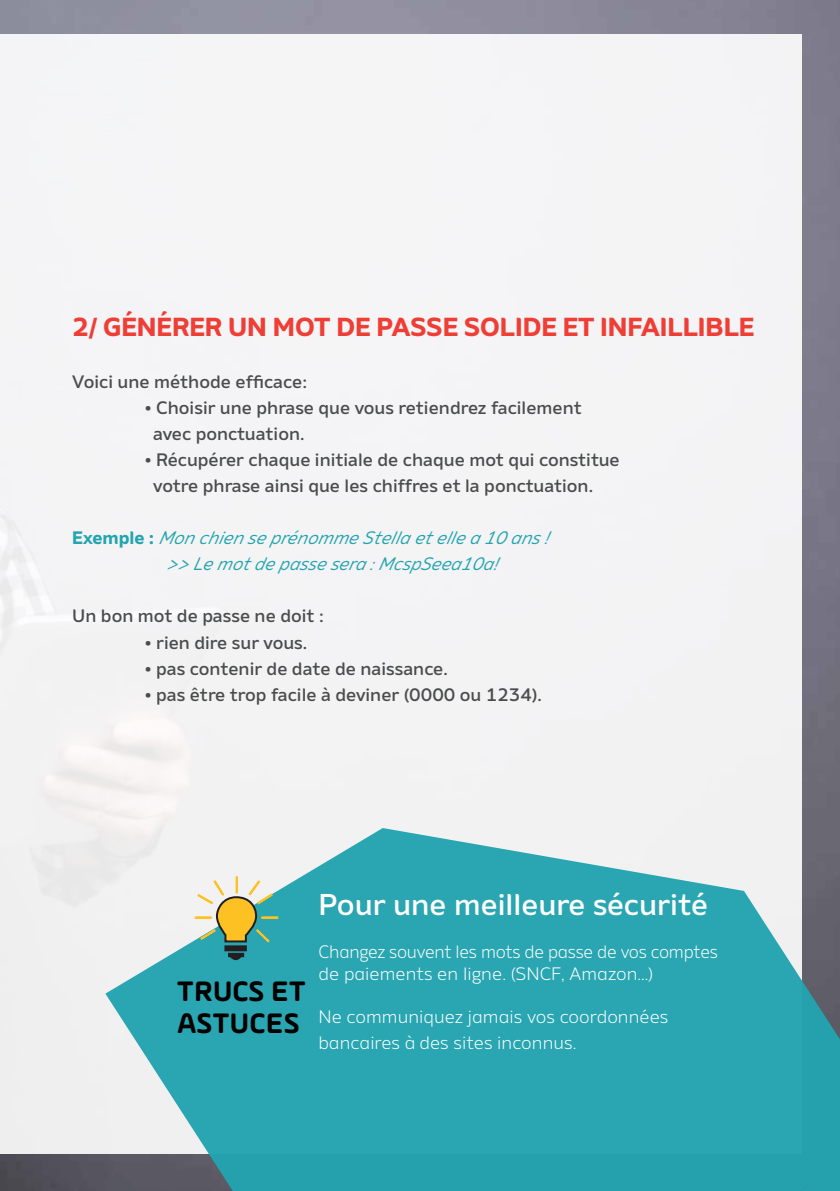
<style>
.page{position:relative;width:840px;height:1191px;background:#fff}
.page>*{position:absolute;margin:0;border:0;box-sizing:border-box;transform-origin:0 0}
.t1{font:500 30px "Amino Alt";color:#fff}
.t2{font:700 30px "Ample Soft";color:#000}
.t3{font:700 26px "Amino";color:#ee3e35}
.t4{font:500 18px "Amino";color:#4b4c4d}
.t5{font:300 18px "Amino Alt";color:#fff}
.t6{font:italic 18px "Amino";color:#23a4b0}
.t7{font:300 18px "Amino Alt";color:#fff;scale:.95 1}
.s1{font-weight:700;font-style:normal}
</style>
<div class="page">
<img style="left:0;top:0;width:839px;height:1191px">
<div style="left:0;top:35px;width:801px;height:1119px;background:#f4f4f5"></div>
<svg style="left:105px;top:828px;width:734px;height:363px;fill:#29a6b2"></svg>
<div style="left:672px;top:1101px;width:167px;height:90px;background:#24a1ad"></div>
<div style="left:224px;top:945px;width:23px;height:6px;border:2px solid #231f20"></div>
<div style="left:228px;top:952px;width:16px;height:5px;border:2px solid #231f20"></div>
<svg style="left:230px;top:954px;width:11px;height:9px"></svg>
<svg style="left:194px;top:828px;width:84px;height:116px"></svg>
<p class="t3" style="left:72px;top:311px;width:683px">2/ GÉNÉRER UN MOT DE PASSE SOLIDE ET INFAILLIBLE</p>
<p class="t4" style="left:72px;top:371px;width:236px">Voici une méthode efficace:</p>
<p class="t4" style="left:144px;top:397px;width:438px">• Choisir une phrase que vous retiendrez facilement</p>
<p class="t4" style="left:153px;top:423px;width:153px">avec ponctuation.</p>
<p class="t4" style="left:144px;top:449px;width:476px">• Récupérer chaque initiale de chaque mot qui constitue</p>
<p class="t4" style="left:153px;top:475px;width:441px">votre phrase ainsi que les chiffres et la ponctuation.</p>
<p class="t6" style="left:72px;top:527px;width:483px"><span class="s1">E x e m p l e :</span> Mon chien seprénommeStella etellea 10 ans!</p>
<p class="t6" style="left:166px;top:553px;width:337px">&gt;&gt; Lemotdepassesera :McspSeea10a!</p>
<p class="t4" style="left:72px;top:605px;width:253px">Un bon mot de passe ne doit :</p>
<p class="t4" style="left:144px;top:631px;width:164px">• rien dire sur vous.</p>
<p class="t4" style="left:144px;top:657px;width:305px">• pas contenir de date de naissance.</p>
<p class="t4" style="left:144px;top:683px;width:399px">• pas être trop facile à deviner (0000 ou 1234).</p>
<p class="t2" style="left:177px;top:972px;width:130px">TRUCS ET</p>
<p class="t2" style="left:177px;top:1004px;width:124px">ASTUCES</p>
<p class="t1" style="left:318px;top:886px;width:391px">Pour une meilleure sécurité</p>
<p class="t7" style="left:318px;top:941px;width:422px">Changez souvent les mots de passe de vos comptes</p>
<p class="t5" style="left:318px;top:963px;width:336px">de paiements en ligne. (SNCF, Amazon…)</p>
<p class="t5" style="left:318px;top:1006px;width:351px">Ne communiquez jamais vos coordonnées</p>
<p class="t5" style="left:318px;top:1032px;width:259px">bancaires à des sites inconnus.</p>
</div>
